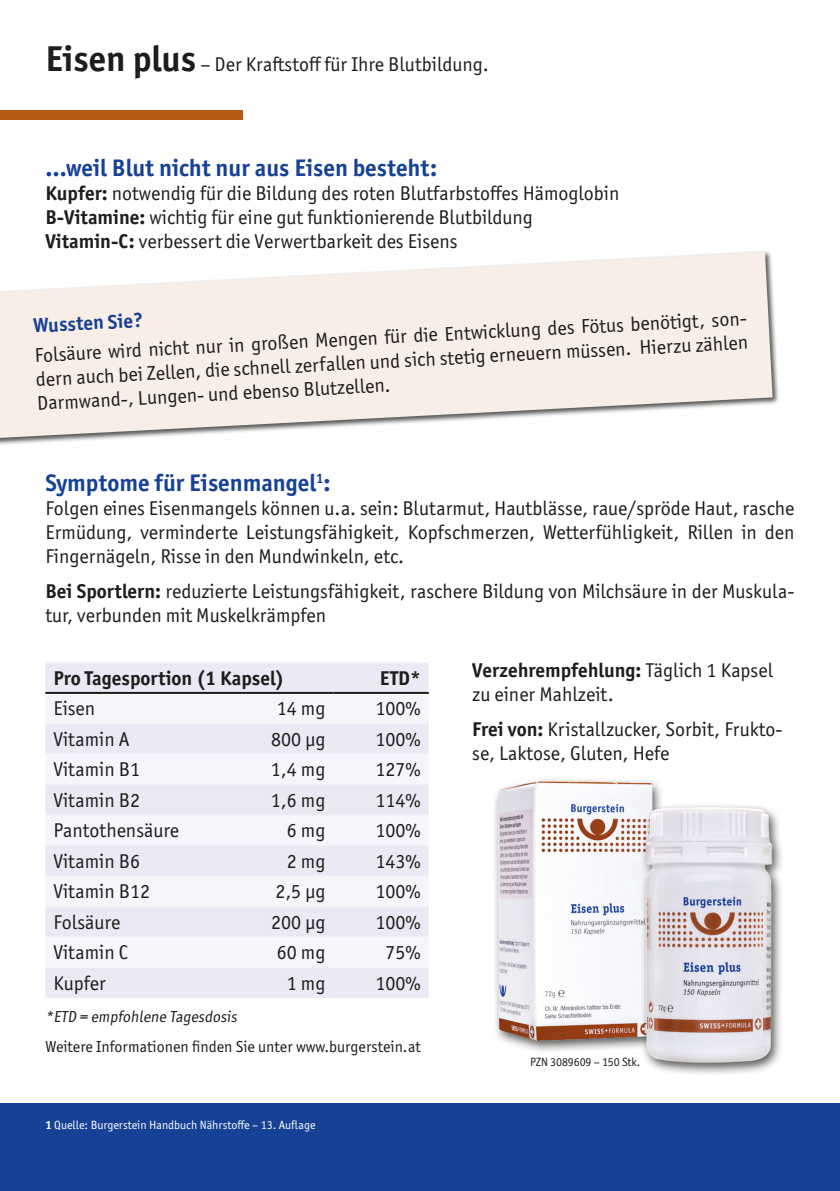
<style>
.page{position:relative;width:840px;height:1191px;background:#fff}
.page>*{position:absolute;margin:0;border:0;box-sizing:border-box;transform-origin:0 0}
.t1{font:700 24px "Officina Sans ITC Pro";color:#164194}
.t2{font:20px/24px "Officina Sans ITC Pro";color:#1d1d1b}
.t3{font:700 20px "Officina Sans ITC Pro";color:#1d1d1b}
.t4{font:700 20px "Officina Sans ITC Pro";color:#164194}
.t5{font:16px "Officina Sans ITC Pro";color:#1d1d1b}
.t6{font:12px "Officina Sans ITC Pro";color:#fff}
.t7{font:12px "Officina Sans ITC Pro";letter-spacing:-.01em;color:#1d1d1b}
.s1{font-weight:700;font-size:36px}
.s2{font-weight:700}
</style>
<div class="page">
<div style="left:0;top:1102px;width:839px;height:89px;background:#164194"></div>
<div style="left:45px;top:662px;width:383px;height:335px;background:#e9eaf6"></div>
<svg style="left:45px;top:694px;width:383px;height:273px;fill:#f5f5fb"></svg>
<hr style="left:45px;top:692px;width:198px;height:2px;background:#1d1d1b">
<hr style="left:243px;top:692px;width:90px;height:2px;background:#1d1d1b">
<hr style="left:333px;top:692px;width:95px;height:2px;background:#1d1d1b">
<div style="left:0;top:111px;width:242px;height:9px;background:#b65911"></div>
<div style="left:0;top:250px;width:780px;height:196px;background:#1d1d1b;opacity:.75"></div>
<svg style="left:0;top:252px;width:772px;height:186px;fill:#f9eee5"></svg>
<div style="left:491px;top:777px;width:173px;height:277px;background:#1d1d1b;opacity:.75"></div>
<img style="left:494px;top:777px;width:162px;height:268px">
<div style="left:640px;top:802px;width:144px;height:274px;background:#1d1d1b;opacity:.75"></div>
<img style="left:640px;top:801px;width:137px;height:269px">
<p class="t2" style="left:45px;top:53px;width:444px"><span class="s1">Eisen plus</span> – Der Kraftstoff für Ihre Blutbildung.</p>
<p class="t1" style="left:45px;top:153px;width:393px">…weil Blut nicht nur aus Eisen besteht:</p>
<p class="t2" style="left:45px;top:181px;width:575px"><span class="s2">Kupfer:</span> notwendig für die Bildung des roten Blutfarbstoffes Hämoglobin</p>
<p class="t2" style="left:45px;top:205px;width:488px"><span class="s2">B-Vitamine:</span> wichtig für eine gut funktionierende Blutbildung</p>
<p class="t2" style="left:45px;top:229px;width:413px"><span class="s2">Vitamin-C:</span> verbessert die Verwertbarkeit des Eisens</p>
<p class="t4" style="left:32px;top:313px;width:111px;rotate:-3deg">Wussten Sie?</p>
<p class="t2" style="left:34px;top:343px;width:717px;rotate:-3deg">Folsäure wird nicht nur in großen Mengen für die Entwicklung des Fötus benötigt, son&shy;dern auch bei Zellen, die schnell zerfallen und sich stetig erneuern müssen. Hierzu zählen<br>Darmwand-, Lungen- und ebenso Blutzellen.</p>
<p class="t1" style="left:45px;top:468px;width:287px">Symptome für Eisenmangel<sup>1</sup>:</p>
<p class="t2" style="left:45px;top:496px;width:750px;text-align:justify">Folgen eines Eisenmangels können u.a. sein: Blutarmut, Hautblässe, raue/spröde Haut, rasche Ermüdung, verminderte Leistungsfähigkeit, Kopfschmerzen, Wetterfühligkeit, Rillen in den Fingernägeln, Risse in den Mundwinkeln, etc.</p>
<p class="t2" style="left:45px;top:579px;width:750px"><span class="s2">Bei Sportlern:</span> reduzierte Leistungsfähigkeit, raschere Bildung von Milchsäure in der Muskula&shy;tur, verbunden mit Muskelkrämpfen</p>
<p class="t3" style="left:53px;top:665px;width:232px">Pro Tagesportion (1 Kapsel)</p>
<p class="t3" style="left:379px;top:665px;width:42px">ETD*</p>
<p class="t2" style="left:53px;top:696px;width:43px">Eisen</p>
<p class="t2" style="left:277px;top:696px;width:50px">14 mg</p>
<p class="t2" style="left:375px;top:696px;width:47px">100%</p>
<p class="t2" style="left:53px;top:727px;width:78px">Vitamin A</p>
<p class="t2" style="left:271px;top:727px;width:56px">800 µg</p>
<p class="t2" style="left:375px;top:727px;width:47px">100%</p>
<p class="t2" style="left:53px;top:757px;width:88px">Vitamin B1</p>
<p class="t2" style="left:271px;top:757px;width:56px">1,4 mg</p>
<p class="t2" style="left:375px;top:757px;width:47px">127%</p>
<p class="t2" style="left:53px;top:788px;width:88px">Vitamin B2</p>
<p class="t2" style="left:271px;top:788px;width:56px">1,6 mg</p>
<p class="t2" style="left:375px;top:788px;width:47px">114%</p>
<p class="t2" style="left:53px;top:818px;width:127px">Pantothensäure</p>
<p class="t2" style="left:287px;top:818px;width:40px">6 mg</p>
<p class="t2" style="left:375px;top:818px;width:47px">100%</p>
<p class="t2" style="left:53px;top:849px;width:88px">Vitamin B6</p>
<p class="t2" style="left:287px;top:849px;width:40px">2 mg</p>
<p class="t2" style="left:375px;top:849px;width:47px">143%</p>
<p class="t2" style="left:53px;top:879px;width:98px">Vitamin B12</p>
<p class="t2" style="left:275px;top:879px;width:52px">2,5 µg</p>
<p class="t2" style="left:375px;top:879px;width:47px">100%</p>
<p class="t2" style="left:53px;top:910px;width:68px">Folsäure</p>
<p class="t2" style="left:271px;top:910px;width:56px">200 µg</p>
<p class="t2" style="left:375px;top:910px;width:47px">100%</p>
<p class="t2" style="left:53px;top:940px;width:76px">Vitamin C</p>
<p class="t2" style="left:277px;top:940px;width:50px">60 mg</p>
<p class="t2" style="left:385px;top:940px;width:37px">75%</p>
<p class="t2" style="left:53px;top:971px;width:54px">Kupfer</p>
<p class="t2" style="left:287px;top:971px;width:40px">1 mg</p>
<p class="t2" style="left:375px;top:971px;width:47px">100%</p>
<p class="t5" style="left:45px;top:1007px;width:196px">*ETD = empfohlene Tagesdosis</p>
<p class="t5" style="left:45px;top:1037px;width:377px">Weitere Informationen finden Sie unter www.burgerstein.at</p>
<p class="t6" style="left:45px;top:1117px;width:271px"><span class="s2">1</span> Quelle: Burgerstein Handbuch Nährstoffe – 13. Auflage</p>
<p class="t2" style="left:472px;top:658px;width:302px"><span class="s2">Verzehrempfehlung:</span> Täglich 1 Kapsel zu einer Mahlzeit.</p>
<p class="t2" style="left:472px;top:717px;width:311px"><span class="s2">Frei von:</span> Kristallzucker, Sorbit, Frukto&shy;se, Laktose, Gluten, Hefe</p>
<p class="t7" style="left:530px;top:1055px;width:112px">PZN 3089609 – 150 Stk.</p>
</div>
